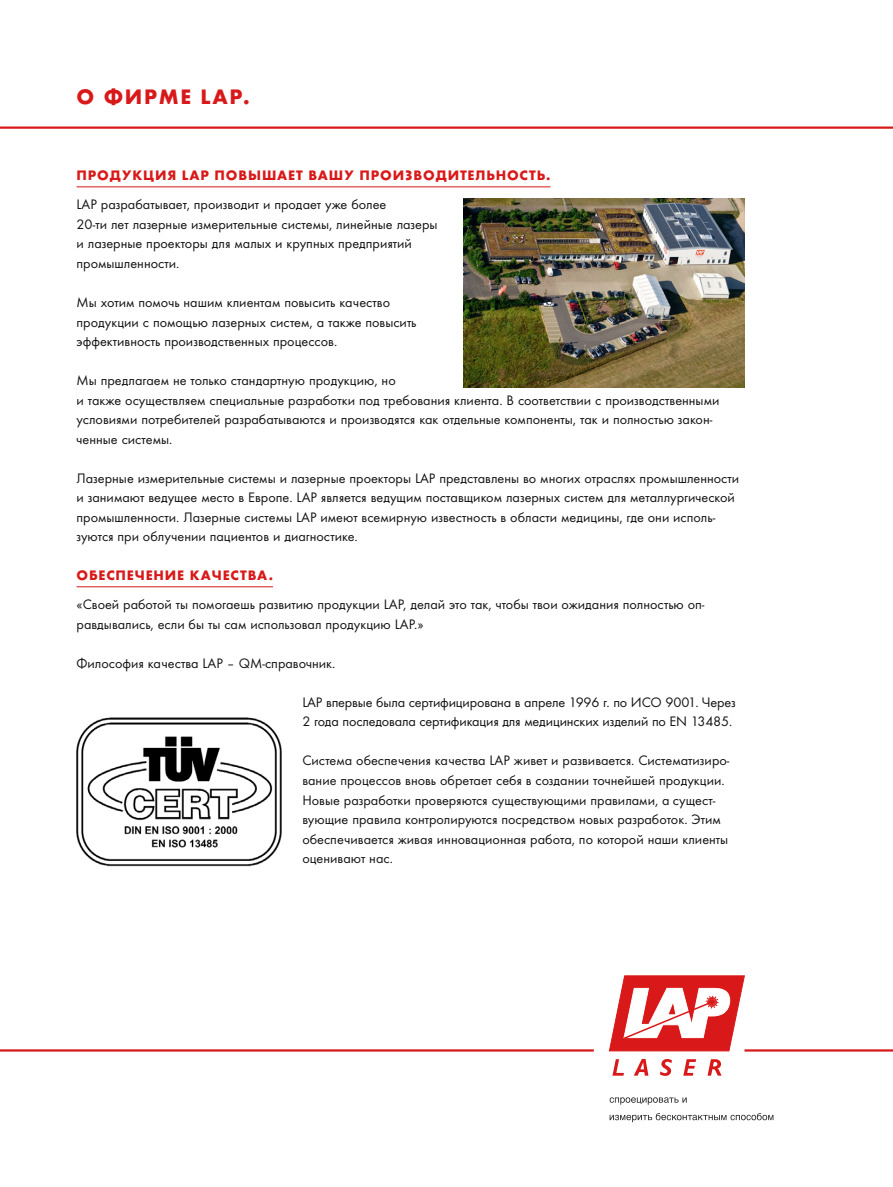
<style>
.page{position:relative;width:893px;height:1187px;background:#fff}
.page>*{position:absolute;margin:0;border:0;box-sizing:border-box;transform-origin:0 0}
.t1{font:700 21.75px "Futura TCY";letter-spacing:.08em;color:#d91919}
.t2{font:14.25px/19.5px "Futura TCY Boo";color:#141314}
.t3{font:700 14.25px "Futura TCY";letter-spacing:.06em;color:#d91919}
</style>
<div class="page">
<hr style="left:77px;top:186px;width:473px;height:1px;background:#d91919">
<hr style="left:77px;top:586px;width:196px;height:1px;background:#d91919">
<img style="left:76px;top:717px;width:206px;height:150px">
<hr style="left:0;top:126px;width:893px;height:3px;background:#d91919">
<hr style="left:0;top:1049px;width:893px;height:2px;background:#d91919">
<img style="left:463px;top:199px;width:281px;height:188px">
<svg style="left:594px;top:975px;width:153px;height:101px"></svg>
<svg style="left:610px;top:1113px;width:163px;height:9px"></svg>
<svg style="left:610px;top:1097px;width:77px;height:7px"></svg>
<h1 class="t1" style="left:77px;top:88px;width:175px">О ФИРМЕ LAP.</h1>
<p class="t3" style="left:77px;top:169px;width:475px">ПРОДУКЦИЯ LAP ПОВЫШАЕТ ВАШУ ПРОИЗВОДИТЕЛЬНОСТЬ.</p>
<p class="t2" style="left:77px;top:196px;width:363px">LAP разрабатывает, производит и продает уже более<br>20-ти лет лазерные измерительные системы, линейные лазеры и лазерные проекторы для малых и крупных предприятий промышленности.</p>
<p class="t2" style="left:77px;top:294px;width:342px">Мы хотим помочь нашим клиентам повысить качество продукции с помощью лазерных систем, а также повысить эффективность производственных процессов.</p>
<p class="t2" style="left:77px;top:372px;width:644px">Мы предлагаем не только стандартную продукцию, но<br>и также осуществляем специальные разработки под требования клиента. В соответствии с производственными условиями потребителей разрабатываются и производятся как отдельные компоненты, так и полностью закон - ченные системы.</p>
<p class="t2" style="left:77px;top:469px;width:664px">Лазерные измерительные системы и лазерные проекторы LAP представлены во многих отраслях промышленности и занимают ведущее место в Европе. LAP является ведущим поставщиком лазерных систем для металлургической промышленности. Лазерные системы LAP имеют всемирную известность в области медицины, где они исполь - зуются при облучении пациентов и диагностике.</p>
<p class="t3" style="left:77px;top:569px;width:198px">ОБЕСПЕЧЕНИЕ КАЧЕСТВА.</p>
<p class="t2" style="left:77px;top:596px;width:629px">«Своей работой ты помогаешь развитию продукции LAP, делай это так, чтобы твои ожидания полностью оп - равдывались, если бы ты сам использовал продукцию LAP.»</p>
<p class="t2" style="left:77px;top:654px;width:260px">Философия качества LAP – QM-справочник.</p>
<p class="t2" style="left:302px;top:693px;width:435px">LAP впервые была сертифицирована в апреле 1996 г. по ИСО 9001. Через<br>2 года последовала сертификация для медицинских изделий по EN 13485.</p>
<p class="t2" style="left:302px;top:752px;width:429px">Система обеспечения качества LAP живет и развивается. Систе ма ти зи ро - вание процессов вновь обретает себя в создании точнейшей про дукции.<br>Новые разработки проверяются существующими правилами, а сущест - вующие правила контролируются посредством новых разрабо ток. Этим обеспечивается живая инновационная работа, по которой наши клиенты оценивают нас.</p>
</div>
